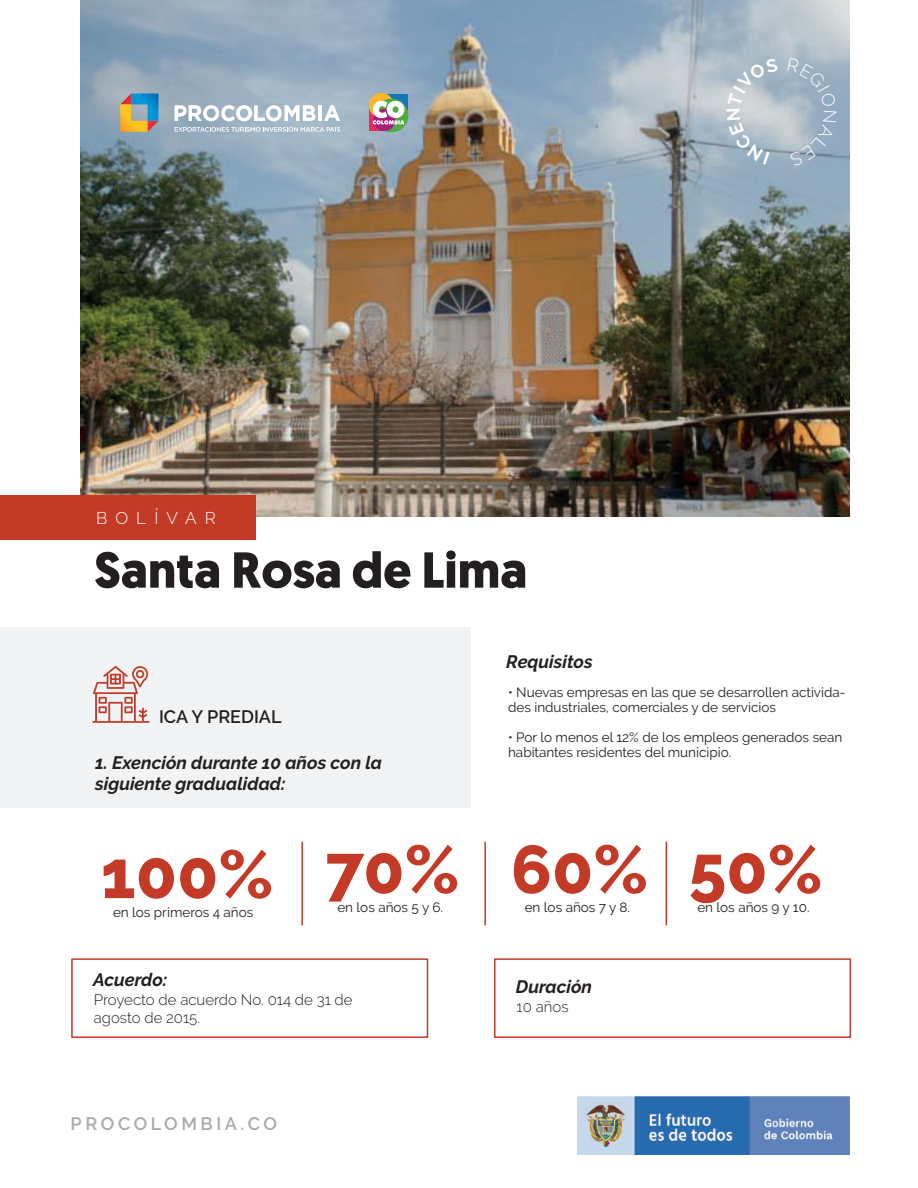
<style>
.page{position:relative;width:918px;height:1188px;background:#fff}
.page>*{position:absolute;margin:0;border:0;box-sizing:border-box;transform-origin:0 0}
.t1{font:800 67.35px "Raleway";color:#c33a26}
.t2{font:700 50.4px "Geomanist";color:#231f20}
.t3{font:italic 700 18px/21.6px "Raleway";color:#231f20}
.t4{font:600 18px "Raleway";letter-spacing:.2em;color:#a8a9ad}
.t5{font:600 18px "Raleway";color:#231f20}
.t6{font:300 16.95px "Raleway";letter-spacing:.48em;color:#fff}
.t7{font:300 15px/18px "Raleway";color:#231f20}
.t8{font:13.5px/15px "Raleway";color:#231f20}
</style>
<div class="page">
<img style="left:80px;top:0;width:769px;height:517px">
<div style="left:0;top:628px;width:470px;height:180px;background:#f2f3f4"></div>
<div style="left:0;top:495px;width:256px;height:44px;background:#c33a26"></div>
<svg style="left:120px;top:93px;width:39px;height:39px;background:#8f9e87"></svg>
<svg style="left:175px;top:105px;width:165px;height:27px"></svg>
<div style="left:369px;top:105px;width:26px;height:26px;background:#ee2b5b"></div>
<div style="left:386px;top:94px;width:22px;height:22px;background:#1178b6"></div>
<div style="left:369px;top:93px;width:25px;height:25px;background:#fcb62c;border-radius:50%"></div>
<div style="left:375px;top:99px;width:33px;height:33px;background:#52aa46;border-radius:50%"></div>
<div style="left:373px;top:109px;width:22px;height:22px;background:#a31f7a;border-radius:50%"></div>
<svg style="left:373px;top:101px;width:31px;height:24px"></svg>
<img style="left:578px;top:1097px;width:271px;height:57px">
<svg style="left:92px;top:666px;width:58px;height:57px"></svg>
<div style="left:71px;top:958px;width:357px;height:80px;border:2px solid #c33a26"></div>
<div style="left:494px;top:958px;width:357px;height:80px;border:2px solid #c33a26"></div>
<hr style="left:484px;top:842px;width:2px;height:83px;background:#c33a26">
<hr style="left:301px;top:842px;width:2px;height:83px;background:#c33a26">
<hr style="left:666px;top:842px;width:1px;height:83px;background:#c33a26">
<svg style="left:727px;top:58px;width:51px;height:107px;background:#b1bfc9"></svg>
<svg style="left:787px;top:58px;width:50px;height:108px;background:#9eb2c2"></svg>
<p class="t6" style="left:96px;top:508px;width:121px">BOLÍVAR</p>
<h2 class="t2" style="left:94px;top:536px;width:435px">Santa Rosa de Lima</h2>
<h3 class="t5" style="left:159px;top:706px;width:124px">ICA Y PREDIAL</h3>
<h3 class="t3" style="left:95px;top:752px;width:288px">1. Exención durante 10 años con la siguiente gradualidad:</h3>
<h1 class="t1" style="left:101px;top:836px;width:174px">100%</h1>
<p class="t8" style="left:113px;top:905px;width:142px">en los primeros 4 años</p>
<h1 class="t1" style="left:325px;top:831px;width:136px">70%</h1>
<p class="t8" style="left:337px;top:900px;width:107px">en los años 5 y 6.</p>
<h3 class="t3" style="left:93px;top:969px;width:76px">Acuerdo:</h3>
<p class="t7" style="left:94px;top:990px;width:260px">Proyecto de acuerdo No. 014 de 31 de agosto de 2015.</p>
<h3 class="t4" style="left:71px;top:1113px;width:208px">PROCOLOMBIA.CO</h3>
<h3 class="t3" style="left:506px;top:651px;width:88px">Requisitos</h3>
<p class="t8" style="left:508px;top:685px;width:339px">• Nuevas empresas en las que se desarrollen activida&shy;des industriales, comerciales y de servicios</p>
<p class="t8" style="left:508px;top:730px;width:336px">• Por lo menos el 12% de los empleos generados sean habitantes residentes del municipio.</p>
<h1 class="t1" style="left:511px;top:831px;width:139px">60%</h1>
<p class="t8" style="left:525px;top:900px;width:107px">en los años 7 y 8.</p>
<h3 class="t3" style="left:516px;top:976px;width:78px">Duración</h3>
<p class="t7" style="left:517px;top:998px;width:53px">10 años</p>
<h1 class="t1" style="left:689px;top:831px;width:135px">50%</h1>
<p class="t8" style="left:697px;top:900px;width:114px">en los años 9 y 10.</p>
</div>
